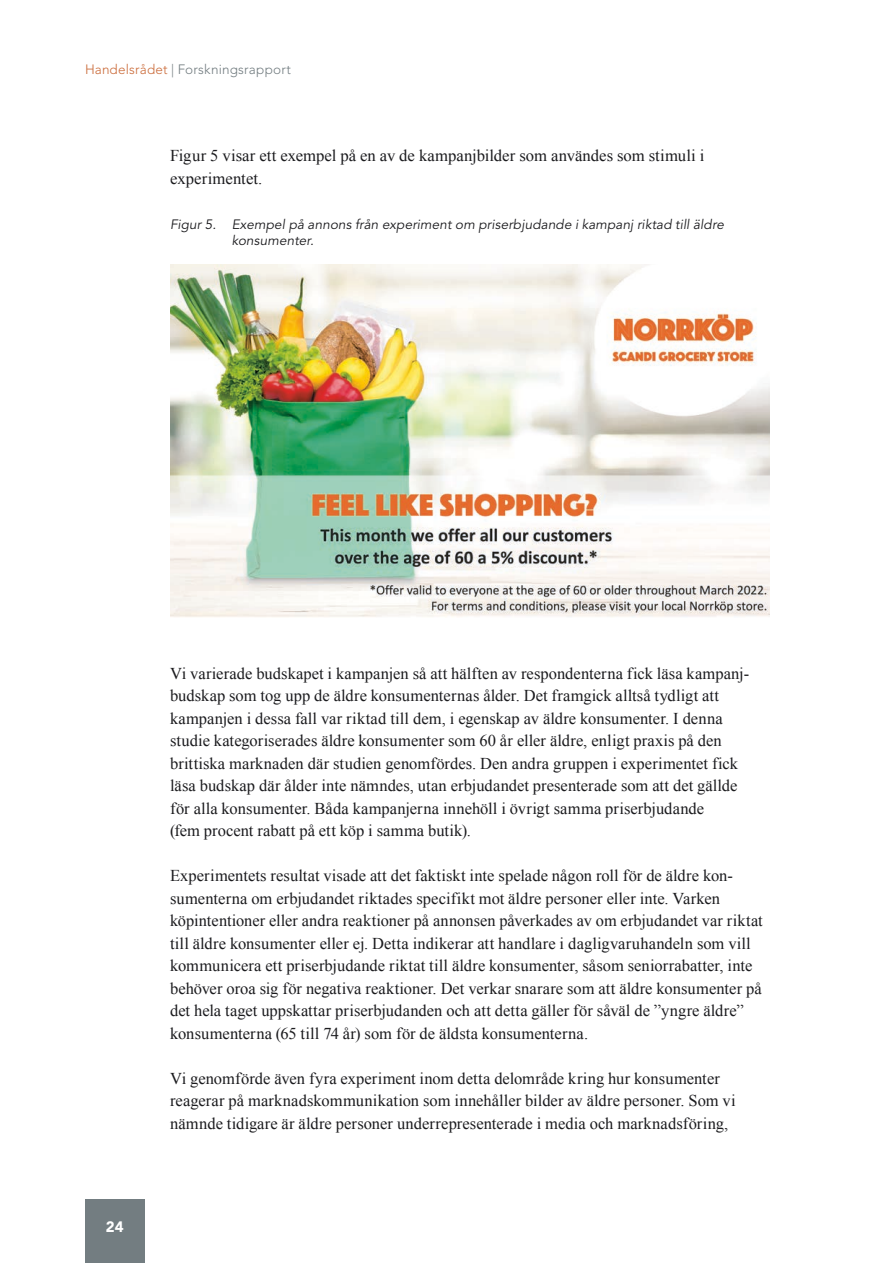
<style>
.page{position:relative;width:893px;height:1263px;background:#fff}
.page>*{position:absolute;margin:0;border:0;box-sizing:border-box;transform-origin:0 0}
.t1{font:16.5px/22.5px "Times New Roman";letter-spacing:.005em;color:#1b1b1e}
.t2{font:900 15px "Avenir LT Std";color:#fff}
.t3{font:italic 13.5px/16.5px "Avenir LT Std";letter-spacing:.01em;color:#1b1b1e}
.t4{font:300 13.5px "Avenir LT Std";letter-spacing:.015em;color:#737d81}
.s1{color:#cb6c3b}
</style>
<div class="page">
<div style="left:85px;top:1199px;width:60px;height:64px;background:#737d81"></div>
<img style="left:170px;top:264px;width:600px;height:353px">
<p class="t4" style="left:85px;top:61px;width:207px"><span class="s1">Handelsrådet</span> | Forskningsrapport</p>
<p class="t1" style="left:170px;top:144px;width:536px">Figur 5 visar ett exempel på en av de kampanjbilder som användes som stimuli i experimentet.</p>
<p class="t3" style="left:232px;top:216px;width:494px;text-indent:-62px">Figur 5. Exempel på annons från experiment om priserbjudande i kampanj riktad till äldre konsumenter.</p>
<p class="t2" style="left:106px;top:1217px;width:19px">24</p>
<p class="t1" style="left:170px;top:662px;width:581px">Vi varierade budskapet i kampanjen så att hälften av respondenterna fick läsa kampanj&shy;budskap som tog upp de äldre konsumenternas ålder. Det framgick alltså tydligt att kampanjen i dessa fall var riktad till dem, i egenskap av äldre konsumenter. I denna studie kategoriserades äldre konsumenter som 60 år eller äldre, enligt praxis på den brittiska marknaden där studien genomfördes. Den andra gruppen i experimentet fick läsa budskap där ålder inte nämndes, utan erbjudandet presenterade som att det gällde för alla konsumenter. Båda kampanjerna innehöll i övrigt samma priserbjudande<br>(fem procent rabatt på ett köp i samma butik).</p>
<p class="t1" style="left:170px;top:864px;width:594px">Experimentets resultat visade att det faktiskt inte spelade någon roll för de äldre kon&shy;sumenterna om erbjudandet riktades specifikt mot äldre personer eller inte. Varken köpintentioner eller andra reaktioner på annonsen påverkades av om erbjudandet var riktat till äldre konsumenter eller ej. Detta indikerar att handlare i dagligvaruhandeln som vill kommunicera ett priserbjudande riktat till äldre konsumenter, såsom seniorrabatter, inte behöver oroa sig för negativa reaktioner. Det verkar snarare som att äldre konsumenter på det hela taget uppskattar priserbjudanden och att detta gäller för såväl de ”yngre äldre” konsumenterna (65 till 74 år) som för de äldsta konsumenterna.</p>
<p class="t1" style="left:170px;top:1067px;width:567px">Vi genomförde även fyra experiment inom detta delområde kring hur konsumenter reagerar på marknadskommunikation som innehåller bilder av äldre personer. Som vi nämnde tidigare är äldre personer underrepresenterade i media och marknadsföring,</p>
</div>
